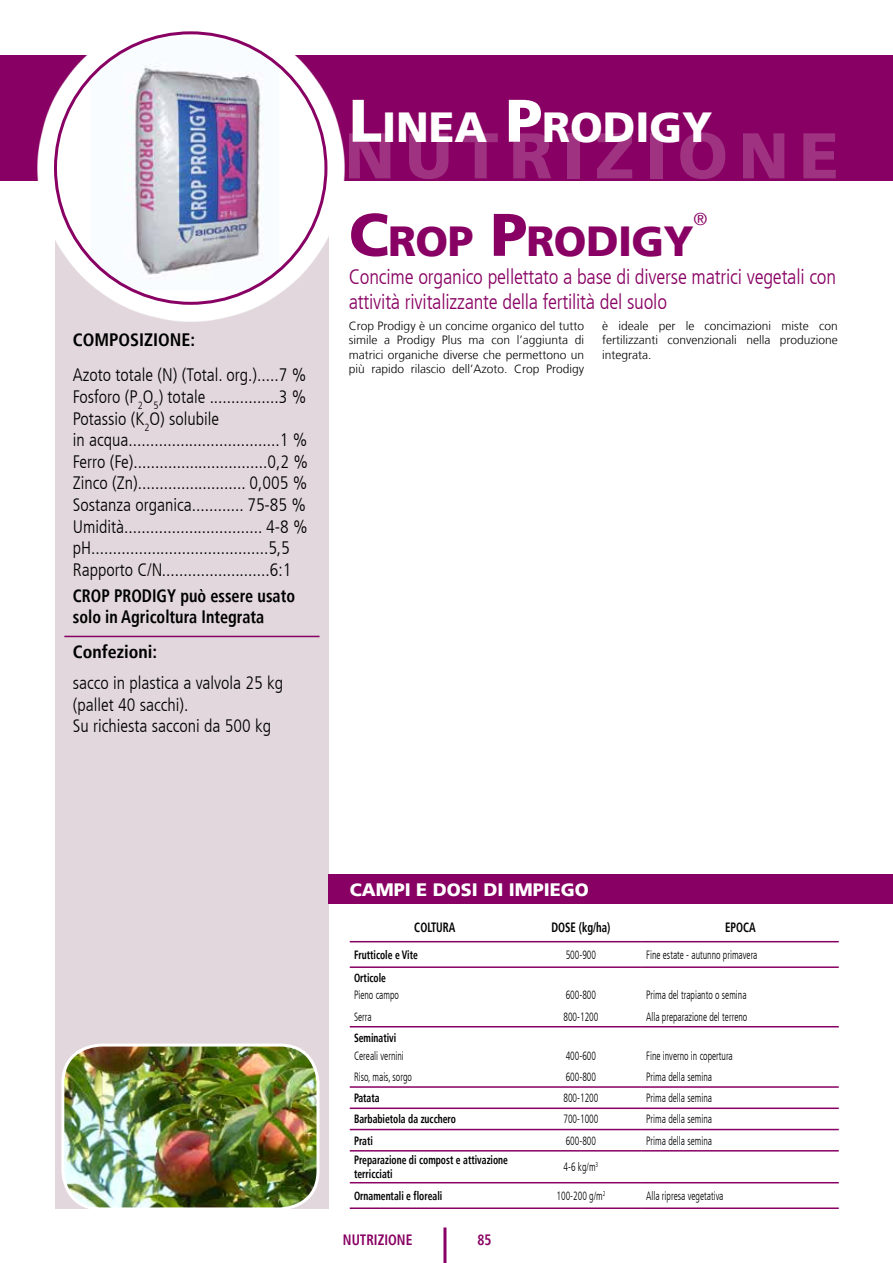
<style>
.page{position:relative;width:893px;height:1263px;background:#fff}
.page>*{position:absolute;margin:0;border:0;box-sizing:border-box;transform-origin:0 0}
.t1{font:900 64.5px "Frutiger LT";letter-spacing:.165em;color:#fff}
.t2{font:900 42px "Frutiger LT";color:#fff}
.t3{font:900 42px "Frutiger LT";letter-spacing:-.015em;color:#880063}
.t4{font:300 condensed 21px/25.2px "Frutiger LT";letter-spacing:-.01em;color:#880063}
.t5{font:300 condensed 18px/21.6px "Frutiger LT";color:#000}
.t6{font:700 condensed 18px/21.6px "Frutiger LT";color:#000;scale:.9 1}
.t7{font:700 condensed 18px "Frutiger LT";color:#000}
.t8{font:900 18px "Frutiger LT";color:#fff}
.t9{font:300 17.55px "Frutiger LT";color:#880063}
.t10{font:700 condensed 15px "Frutiger LT";color:#880063;scale:.9 1}
.t11{font:700 condensed 13.5px "Frutiger LT";color:#000;scale:.8 1}
.t12{font:300 condensed 12px "Frutiger LT";color:#000;scale:.8 1}
.t13{font:300 12px/14.4px "Frutiger LT";color:#000;text-align:justify}
.t14{font:700 condensed 12px/14.4px "Frutiger LT";color:#000;scale:.8 1}
.s1{font-size:60px}
</style>
<div class="page">
<div style="left:0;top:55px;width:893px;height:126px;background:#880063"></div>
<div style="left:55px;top:181px;width:274px;height:1028px;background:#e2d7dc"></div>
<hr style="left:443px;top:1227px;width:3px;height:36px;background:#880063">
<div style="left:329px;top:874px;width:564px;height:30px;background:#880063"></div>
<hr style="left:64px;top:636px;width:255px;height:1px;background:#880063">
<hr style="left:350px;top:941px;width:170px;height:1px;background:#880063">
<hr style="left:520px;top:941px;width:122px;height:1px;background:#880063">
<hr style="left:642px;top:941px;width:197px;height:1px;background:#880063">
<hr style="left:350px;top:966px;width:170px;height:2px;background:#880063">
<hr style="left:520px;top:966px;width:122px;height:2px;background:#880063">
<hr style="left:642px;top:966px;width:197px;height:2px;background:#880063">
<hr style="left:350px;top:1026px;width:170px;height:1px;background:#880063">
<hr style="left:520px;top:1026px;width:122px;height:1px;background:#880063">
<hr style="left:642px;top:1026px;width:197px;height:1px;background:#880063">
<hr style="left:350px;top:1086px;width:170px;height:2px;background:#880063">
<hr style="left:350px;top:1107px;width:170px;height:2px;background:#880063">
<hr style="left:350px;top:1129px;width:170px;height:1px;background:#880063">
<hr style="left:350px;top:1150px;width:170px;height:1px;background:#880063">
<hr style="left:350px;top:1182px;width:170px;height:1px;background:#880063">
<hr style="left:350px;top:1207px;width:170px;height:2px;background:#880063">
<hr style="left:520px;top:1086px;width:122px;height:2px;background:#880063">
<hr style="left:520px;top:1107px;width:122px;height:2px;background:#880063">
<hr style="left:520px;top:1129px;width:122px;height:1px;background:#880063">
<hr style="left:520px;top:1150px;width:122px;height:1px;background:#880063">
<hr style="left:520px;top:1182px;width:122px;height:1px;background:#880063">
<hr style="left:520px;top:1207px;width:122px;height:2px;background:#880063">
<hr style="left:642px;top:1086px;width:197px;height:2px;background:#880063">
<hr style="left:642px;top:1107px;width:197px;height:2px;background:#880063">
<hr style="left:642px;top:1129px;width:197px;height:1px;background:#880063">
<hr style="left:642px;top:1150px;width:197px;height:1px;background:#880063">
<hr style="left:642px;top:1182px;width:197px;height:1px;background:#880063">
<hr style="left:642px;top:1207px;width:197px;height:2px;background:#880063">
<svg style="left:37px;top:31px;width:307px;height:291px;fill:#fff"></svg>
<div style="left:55px;top:33px;width:271px;height:270px;background:#fff;border-radius:50%"></div>
<img style="left:90px;top:38px;width:189px;height:252px">
<img style="left:65px;top:1047px;width:253px;height:162px">
<div style="left:61px;top:1043px;width:258px;height:167px;border:3px solid #fff;border-radius:38px"></div>
<p class="t7" style="left:73px;top:329px;width:124px">COMPOSIZIONE:</p>
<p class="t5" style="left:73px;top:364px;width:237px">Azoto totale (N) (Total. org.).....7 % Fosforo (P<sub>2</sub>O<sub>5</sub>) totale ................3 % Potassio (K<sub>2</sub>O) solubile<br>in acqua...................................1 % Ferro (Fe)...............................0,2 % Zinco (Zn)......................... 0,005 % Sostanza organica............ 75-85 % Umidità................................ 4-8 % pH.........................................5,5<br>Rapporto C/N.........................6:1</p>
<p class="t6" style="left:73px;top:585px;width:248px">CROP PRODIGY può essere usato solo in Agricoltura Integrata</p>
<p class="t7" style="left:73px;top:641px;width:86px">Confezioni:</p>
<p class="t5" style="left:73px;top:672px;width:212px">sacco in plastica a valvola 25 kg (pallet 40 sacchi).<br>Su richiesta sacconi da 500 kg</p>
<h2 class="t2" style="left:349px;top:102px;width:365px"><span class="s1">L</span>INEA <span class="s1">P</span>RODIGY</h2>
<h1 class="t1" style="left:345px;top:117px;width:496px">NUTRIZIONE</h1>
<h2 class="t3" style="left:349px;top:216px;width:347px"><span class="s1">C</span>ROP <span class="s1">P</span>RODIGY</h2>
<p class="t9" style="left:693px;top:209px;width:15px">®</p>
<p class="t4" style="left:349px;top:264px;width:489px">Concime organico pellettato a base di diverse matrici vegetali con attività rivitalizzante della fertilità del suolo</p>
<p class="t13" style="left:349px;top:319px;width:237px">Crop Prodigy è un concime organico del tutto simile a Prodigy Plus ma con l’aggiunta di matrici organiche diverse che permettono un più rapido rilascio dell’Azoto. Crop Prodigy</p>
<p class="t13" style="left:602px;top:319px;width:237px">è ideale per le concimazioni miste con fertilizzanti convenzionali nella produzione integrata.</p>
<p class="t8" style="left:350px;top:878px;width:241px">CAMPI E DOSI DI IMPIEGO</p>
<p class="t11" style="left:414px;top:919px;width:53px">COLTURA</p>
<p class="t11" style="left:551px;top:919px;width:75px">DOSE (kg/ha)</p>
<p class="t11" style="left:725px;top:919px;width:40px">EPOCA</p>
<p class="t14" style="left:354px;top:947px;width:81px">Frutticole e Vite</p>
<p class="t12" style="left:566px;top:948px;width:40px">500-900</p>
<p class="t12" style="left:646px;top:948px;width:141px">Fine estate - autunno primavera</p>
<p class="t14" style="left:354px;top:971px;width:42px">Orticole</p>
<p class="t12" style="left:354px;top:988px;width:58px">Pieno campo</p>
<p class="t12" style="left:566px;top:988px;width:40px">600-800</p>
<p class="t12" style="left:646px;top:988px;width:127px">Prima del trapianto o semina</p>
<p class="t12" style="left:354px;top:1010px;width:24px">Serra</p>
<p class="t12" style="left:563px;top:1010px;width:45px">800-1200</p>
<p class="t12" style="left:646px;top:1010px;width:128px">Alla preparazione del terreno</p>
<p class="t14" style="left:354px;top:1031px;width:54px">Seminativi</p>
<p class="t12" style="left:354px;top:1049px;width:64px">Cereali vernini</p>
<p class="t12" style="left:566px;top:1049px;width:40px">400-600</p>
<p class="t12" style="left:646px;top:1049px;width:110px">Fine inverno in copertura</p>
<p class="t12" style="left:354px;top:1070px;width:74px">Riso, mais, sorgo</p>
<p class="t12" style="left:566px;top:1070px;width:40px">600-800</p>
<p class="t12" style="left:646px;top:1070px;width:84px">Prima della semina</p>
<p class="t14" style="left:354px;top:1091px;width:34px">Patata</p>
<p class="t12" style="left:563px;top:1091px;width:45px">800-1200</p>
<p class="t12" style="left:646px;top:1091px;width:84px">Prima della semina</p>
<p class="t14" style="left:354px;top:1112px;width:129px">Barbabietola da zucchero</p>
<p class="t12" style="left:563px;top:1112px;width:45px">700-1000</p>
<p class="t12" style="left:646px;top:1112px;width:84px">Prima della semina</p>
<p class="t14" style="left:354px;top:1133px;width:25px">Prati</p>
<p class="t12" style="left:566px;top:1134px;width:40px">600-800</p>
<p class="t12" style="left:646px;top:1134px;width:84px">Prima della semina</p>
<p class="t14" style="left:354px;top:1153px;width:194px">Preparazione di compost e attivazione terricciati</p>
<p class="t12" style="left:564px;top:1160px;width:45px">4-6 kg/m<sup>3</sup></p>
<p class="t14" style="left:354px;top:1188px;width:112px">Ornamentali e floreali</p>
<p class="t12" style="left:556px;top:1189px;width:63px">100-200 g/m<sup>2</sup></p>
<p class="t12" style="left:646px;top:1189px;width:98px">Alla ripresa vegetativa</p>
<p class="t10" style="left:343px;top:1230px;width:79px">NUTRIZIONE</p>
<p class="t10" style="left:477px;top:1230px;width:17px">85</p>
</div>
